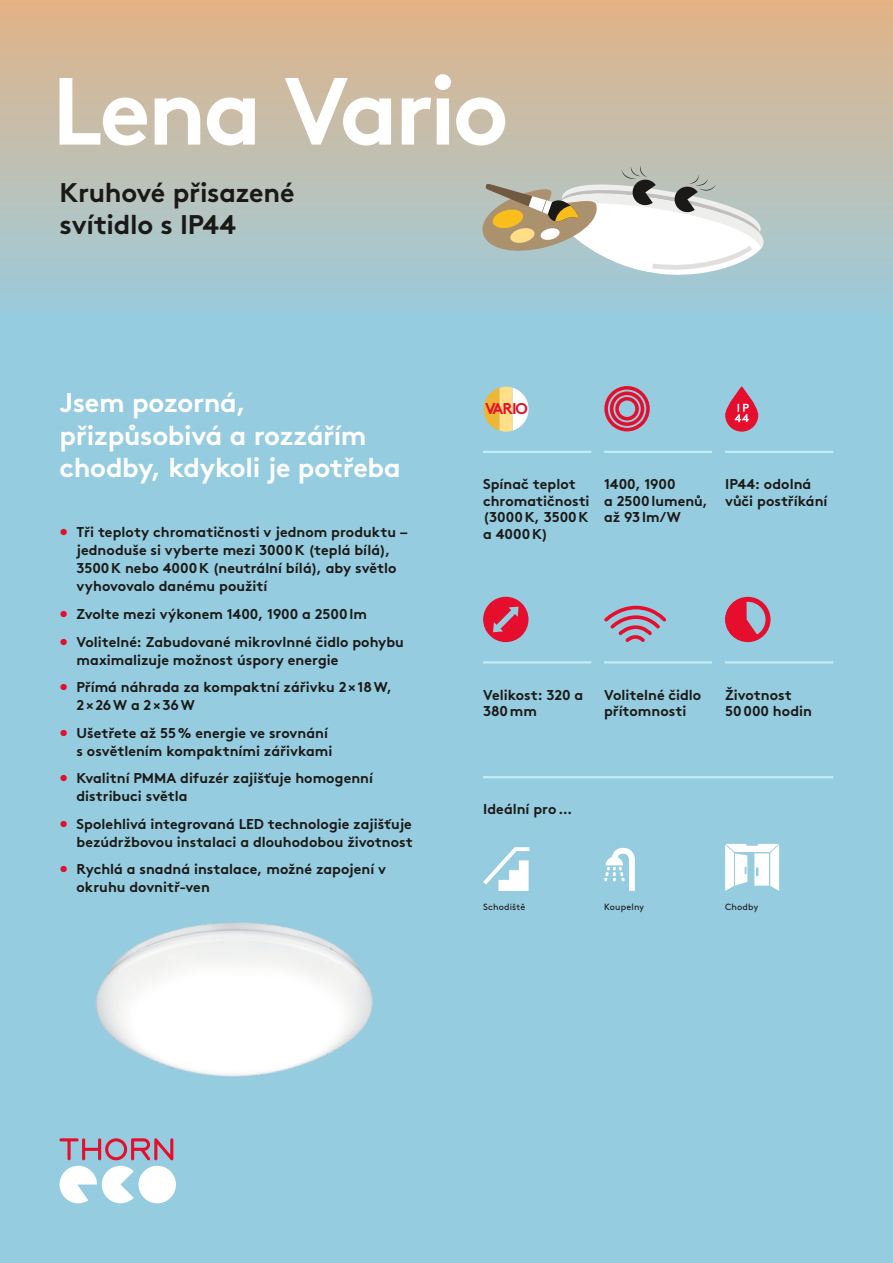
<style>
.page{position:relative;width:893px;height:1263px;background:#96ccdf}
.page>*{position:absolute;margin:0;border:0;box-sizing:border-box;transform-origin:0 0}
.Headline_34pt{font:700 95.1px "Brown";letter-spacing:-.035em;color:#fff}
.Subheadline_white_18{font:700 27px/32.4px "Brown";letter-spacing:-.01em;color:#fff}
.Subheadline_black_18{font:700 27px/32.4px "Brown";letter-spacing:-.01em;color:#1b1917}
.t1{font:700 15.6px "Brown";letter-spacing:-.07em;color:#e50e2c}
.Highlight_Icons_9_5{font:700 14.25px/18px "Brown";color:#1b1917}
.Headline_Running_Tex{font:700 14.25px "Brown";letter-spacing:.005em;color:#1b1917}
.Application_Icons_6p{font:9px "Brown";letter-spacing:.015em;color:#1b1917}
.s1{color:#e50e2c}
</style>
<div class="page">
<div style="left:0;top:0;width:893px;height:317px;background:linear-gradient(to bottom,#e3b386,#9bccdd)"></div>
<svg style="left:482px;top:165px;width:285px;height:117px;background:#c7ccc3"></svg>
<svg style="left:604px;top:386px;width:46px;height:45px"></svg>
<svg style="left:604px;top:605px;width:62px;height:37px"></svg>
<svg style="left:725px;top:386px;width:33px;height:46px"></svg>
<svg style="left:735px;top:404px;width:14px;height:18px"></svg>
<svg style="left:483px;top:597px;width:45px;height:45px"></svg>
<svg style="left:725px;top:598px;width:34px;height:43px"></svg>
<div style="left:725px;top:597px;width:45px;height:45px;border:5px solid #e50e2c;border-radius:50%"></div>
<svg style="left:483px;top:847px;width:46px;height:44px"></svg>
<svg style="left:725px;top:844px;width:54px;height:47px"></svg>
<svg style="left:604px;top:848px;width:31px;height:43px"></svg>
<img style="left:95px;top:922px;width:278px;height:155px">
<hr style="left:725px;top:451px;width:108px;height:2px;background:#c4ecf5">
<hr style="left:725px;top:661px;width:108px;height:2px;background:#c4ecf5">
<hr style="left:604px;top:451px;width:108px;height:2px;background:#c4ecf5">
<hr style="left:604px;top:661px;width:108px;height:2px;background:#c4ecf5">
<hr style="left:483px;top:451px;width:108px;height:2px;background:#c4ecf5">
<hr style="left:483px;top:661px;width:108px;height:2px;background:#c4ecf5">
<hr style="left:483px;top:776px;width:350px;height:2px;background:#c4ecf5">
<svg style="left:484px;top:387px;width:45px;height:45px"></svg>
<div style="left:138px;top:1166px;width:38px;height:37px;background:#fff;border-radius:50%"></div>
<svg style="left:60px;top:1138px;width:113px;height:65px"></svg>
<p class="Headline_34pt" style="left:52px;top:34px;width:458px">Lena Vario</p>
<p class="Subheadline_black_18" style="left:60px;top:173px;width:237px">Kruhové přisazené svítidlo s IP44</p>
<p class="Subheadline_white_18" style="left:60px;top:384px;width:343px">Jsem pozorná, přizpůsobivá a rozzářím chodby, kdykoli je potřeba</p>
<p class="Highlight_Icons_9_5" style="left:77px;top:522px;width:332px;text-indent:-17px"><span class="s1">•</span> Tři teploty chromatičnosti v jednom produktu – jednoduše si vyberte mezi 3000K (teplá bílá), 3500K nebo 4000K (neutrální bílá), aby světlo vyhovovalo danému použití</p>
<p class="Highlight_Icons_9_5" style="left:60px;top:603px;width:309px"><span class="s1">•</span> Zvolte mezi výkonem 1400, 1900 a 2500lm</p>
<p class="Highlight_Icons_9_5" style="left:77px;top:631px;width:329px;text-indent:-17px"><span class="s1">•</span> Volitelné: Zabudované mikrovlnné čidlo pohybu maximalizuje možnost úspory energie</p>
<p class="Highlight_Icons_9_5" style="left:77px;top:677px;width:317px;text-indent:-17px"><span class="s1">•</span> Přímá náhrada za kompaktní zářivku 2×18W,<br>2×26W a 2×36W</p>
<p class="Highlight_Icons_9_5" style="left:77px;top:722px;width:257px;text-indent:-17px"><span class="s1">•</span> Ušetřete až 55% energie ve srovnání s osvětlením kompaktními zářivkami</p>
<p class="Highlight_Icons_9_5" style="left:77px;top:768px;width:298px;text-indent:-17px"><span class="s1">•</span> Kvalitní PMMA difuzér zajišťuje homogenní distribuci světla</p>
<p class="Highlight_Icons_9_5" style="left:60px;top:813px;width:355px;text-align:right"><span class="s1">•</span> Spolehlivá integrovaná LED technologie zajišťuje bezúdržbovou instalaci a dlouhodobou životnost</p>
<p class="Highlight_Icons_9_5" style="left:77px;top:859px;width:311px;text-indent:-17px"><span class="s1">•</span> Rychlá a snadná instalace, možné zapojení v okruhu dovnitř-ven</p>
<p class="t1" style="left:485px;top:396px;width:44px">VARIO</p>
<p class="Highlight_Icons_9_5" style="left:483px;top:474px;width:108px;line-height:16.5px">Spínač teplot chromatičnosti (3000K, 3500K a 4000K)</p>
<p class="Highlight_Icons_9_5" style="left:604px;top:474px;width:105px;line-height:16.5px">1400, 1900<br>a 2500lumenů, až 93lm/W</p>
<p class="Highlight_Icons_9_5" style="left:725px;top:474px;width:104px;line-height:16.5px">IP44: odolná vůči postříkání</p>
<p class="Highlight_Icons_9_5" style="left:483px;top:685px;width:102px;line-height:16.5px">Velikost: 320 a<br>380mm</p>
<p class="Highlight_Icons_9_5" style="left:604px;top:685px;width:99px;line-height:16.5px">Volitelné čidlo přítomnosti</p>
<p class="Highlight_Icons_9_5" style="left:725px;top:685px;width:88px;line-height:16.5px">Životnost<br>50000 hodin</p>
<p class="Headline_Running_Tex" style="left:483px;top:798px;width:91px">Ideální pro…</p>
<p class="Application_Icons_6p" style="left:483px;top:900px;width:44px">Schodiště</p>
<p class="Application_Icons_6p" style="left:604px;top:900px;width:41px">Koupelny</p>
<p class="Application_Icons_6p" style="left:725px;top:900px;width:35px">Chodby</p>
</div>
